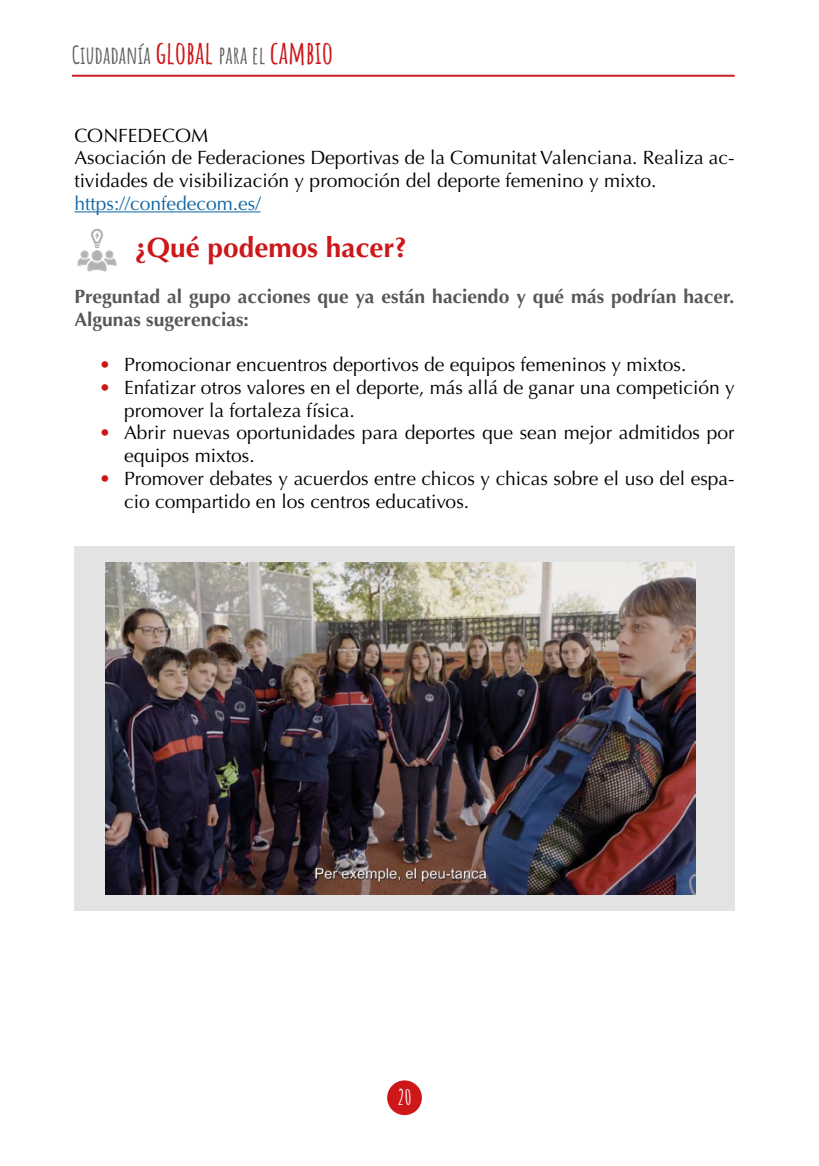
<style>
.page{position:relative;width:819px;height:1166px;background:#fff}
.page>*{position:absolute;margin:0;border:0;box-sizing:border-box;transform-origin:0 0}
.titular{font:700 28px "Optima";color:#cd1719}
.t1{font:700 24.5px "Amatic SC";color:#646363}
.t2{font:700 21px "Amatic SC";color:#fff}
.cpo_texto{font:19.25px/22.8px "Optima";color:#000}
.cpo_texto-2{font:700 19.25px/22.8px "Optima";color:#575756}
.cpo_texto-3{font:19.25px "Optima";color:#0e64a3}
.s1{font-size:31.5px;color:#cd1719}
.s2{color:#cd1719}
</style>
<div class="page">
<div style="left:387px;top:1080px;width:35px;height:35px;background:#cd1719;border-radius:50%"></div>
<hr style="left:72px;top:75px;width:662px;height:2px;background:#cd1719">
<hr style="left:74px;top:211px;width:187px;height:1px;background:#0e64a3">
<div style="left:74px;top:546px;width:660px;height:364px;background:#e3e3e3"></div>
<img style="left:105px;top:562px;width:590px;height:332px">
<svg style="left:77px;top:228px;width:39px;height:44px"></svg>
<div style="left:92px;top:251px;width:10px;height:9px;background:#b3b2b2;border-radius:50%"></div>
<div style="left:81px;top:251px;width:7px;height:7px;background:#b3b2b2;border-radius:50%"></div>
<div style="left:106px;top:251px;width:7px;height:7px;background:#b3b2b2;border-radius:50%"></div>
<p class="t1" style="left:72px;top:36px;width:263px">CIUDADANÍA <span class="s1">GLOBAL</span> PARA EL <span class="s1">CAMBIO</span></p>
<p class="cpo_texto" style="left:74px;top:124px;width:135px">CONFEDECOM</p>
<p class="cpo_texto" style="left:74px;top:147px;width:661px">Asociación de Federaciones Deportivas de la Comunitat Valenciana. Realiza ac&shy;tividades de visibilización y promoción del deporte femenino y mixto.</p>
<p class="cpo_texto-3" style="left:74px;top:192px;width:188px">https://confedecom.es/</p>
<p class="titular" style="left:134px;top:231px;width:274px">¿Qué podemos hacer?</p>
<p class="cpo_texto-2" style="left:74px;top:285px;width:661px">Preguntad al gupo acciones que ya están haciendo y qué más podrían hacer.<br>Algunas sugerencias:</p>
<p class="cpo_texto" style="left:99px;top:353px;width:588px"><span class="s2">•</span> Promocionar encuentros deportivos de equipos femeninos y mixtos.</p>
<p class="cpo_texto" style="left:124px;top:376px;width:612px;text-indent:-25px"><span class="s2">•</span> Enfatizar otros valores en el deporte, más allá de ganar una competición y promover la fortaleza física.</p>
<p class="cpo_texto" style="left:124px;top:422px;width:612px;text-indent:-25px"><span class="s2">•</span> Abrir nuevas oportunidades para deportes que sean mejor admitidos por equipos mixtos.</p>
<p class="cpo_texto" style="left:124px;top:467px;width:612px;text-indent:-25px"><span class="s2">•</span> Promover debates y acuerdos entre chicos y chicas sobre el uso del espa&shy;cio compartido en los centros educativos.</p>
<p class="t2" style="left:397px;top:1081px;width:15px">20</p>
</div>
